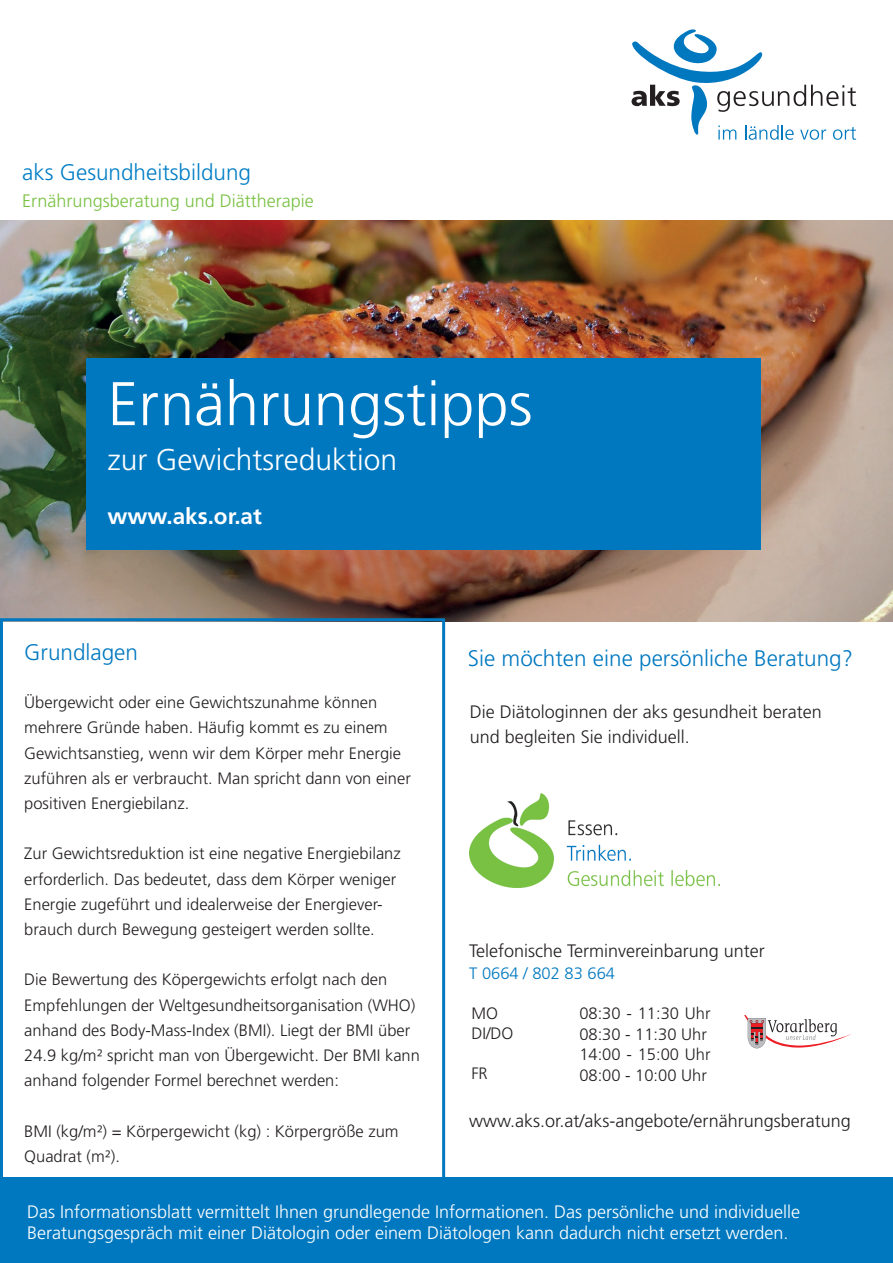
<style>
.page{position:relative;width:893px;height:1263px;background:#fff}
.page>*{position:absolute;margin:0;border:0;box-sizing:border-box;transform-origin:0 0}
.t1{font:300 61.5px "Frutiger LT";color:#fff}
.t2{font:300 30px "Frutiger LT";color:#fff}
.t3{font:300 22.5px "Frutiger LT";color:#0078c0}
.t4{font:300 22.5px "Frutiger LT";color:#007ec5}
.t5{font:700 22.5px "Frutiger LT";color:#fff}
.t6{font:300 18px/21.6px "Frutiger LT";color:#fff}
.t7{font:300 18px/25.2px "Frutiger LT";color:#231f20}
.t8{font:300 18px "Frutiger LT";color:#79c142}
.t9{font:300 16.5px/25.2px "Frutiger LT";color:#231f20}
.t10{font:300 16.5px/20.5px "Frutiger";color:#231f20}
.t11{font:300 16.5px "Frutiger LT";color:#0078c0}
</style>
<div class="page">
<svg style="left:632px;top:29px;width:224px;height:111px"></svg>
<div style="left:0;top:1177px;width:893px;height:86px;background:#0078c0"></div>
<img style="left:0;top:220px;width:893px;height:401px">
<div style="left:86px;top:358px;width:675px;height:191px;background:#0078c0"></div>
<svg style="left:744px;top:1015px;width:108px;height:33px"></svg>
<img style="left:470px;top:794px;width:250px;height:93px">
<div style="left:0;top:618px;width:445px;height:571px;border:3px solid #0078c0"></div>
<h3 class="t4" style="left:22px;top:160px;width:230px">aks Gesundheitsbildung</h3>
<p class="t8" style="left:22px;top:191px;width:293px">Ernährungsberatung und Diättherapie</p>
<h1 class="t1" style="left:108px;top:369px;width:426px">Ernährungstipps</h1>
<h2 class="t2" style="left:108px;top:443px;width:291px">zur Gewichtsreduktion</h2>
<h3 class="t5" style="left:108px;top:503px;width:156px">www.aks.or.at</h3>
<h3 class="t3" style="left:24px;top:640px;width:115px">Grundlagen</h3>
<p class="t9" style="left:24px;top:690px;width:388px">Übergewicht oder eine Gewichtszunahme können mehrere Gründe haben. Häufig kommt es zu einem Gewichtsanstieg, wenn wir dem Körper mehr Energie zuführen als er verbraucht. Man spricht dann von einer positiven Energiebilanz.</p>
<p class="t9" style="left:24px;top:841px;width:378px">Zur Gewichtsreduktion ist eine negative Energiebilanz erforderlich. Das bedeutet, dass dem Körper weniger Energie zugeführt und idealerweise der Energiever&shy;brauch durch Bewegung gesteigert werden sollte.</p>
<p class="t9" style="left:24px;top:967px;width:397px">Die Bewertung des Köpergewichts erfolgt nach den Empfehlungen der Weltgesundheitsorganisation (WHO) anhand des Body-Mass-Index (BMI). Liegt der BMI über 24.9 kg/m² spricht man von Übergewicht. Der BMI kann anhand folgender Formel berechnet werden:</p>
<p class="t9" style="left:24px;top:1118px;width:376px">BMI (kg/m²) = Körpergewicht (kg) : Körpergröße zum<br>Quadrat (m²).</p>
<h3 class="t3" style="left:468px;top:645px;width:387px">Sie möchten eine persönliche Beratung?</h3>
<p class="t7" style="left:470px;top:699px;width:354px">Die Diätologinnen der aks gesundheit beraten und begleiten Sie individuell.</p>
<p class="t7" style="left:469px;top:939px;width:297px">Telefonische Terminvereinbarung unter</p>
<p class="t11" style="left:469px;top:964px;width:147px">T 0664 / 802 83 664</p>
<p class="t10" style="left:471px;top:1004px;width:44px;line-height:19.8px">MO<br>DI/DO</p>
<p class="t9" style="left:471px;top:1061px;width:18px">FR</p>
<p class="t10" style="left:579px;top:1003px;width:133px">08:30 - 11:30 Uhr<br>08:30 - 11:30 Uhr<br>14:00 - 15:00 Uhr<br>08:00 - 10:00 Uhr</p>
<p class="t7" style="left:469px;top:1108px;width:383px">www.aks.or.at/aks-angebote/ernährungsberatung</p>
<p class="t6" style="left:27px;top:1201px;width:775px">Das Informationsblatt vermittelt Ihnen grundlegende Informationen. Das persönliche und individuelle<br>Beratungsgespräch mit einer Diätologin oder einem Diätologen kann dadurch nicht ersetzt werden.</p>
</div>
